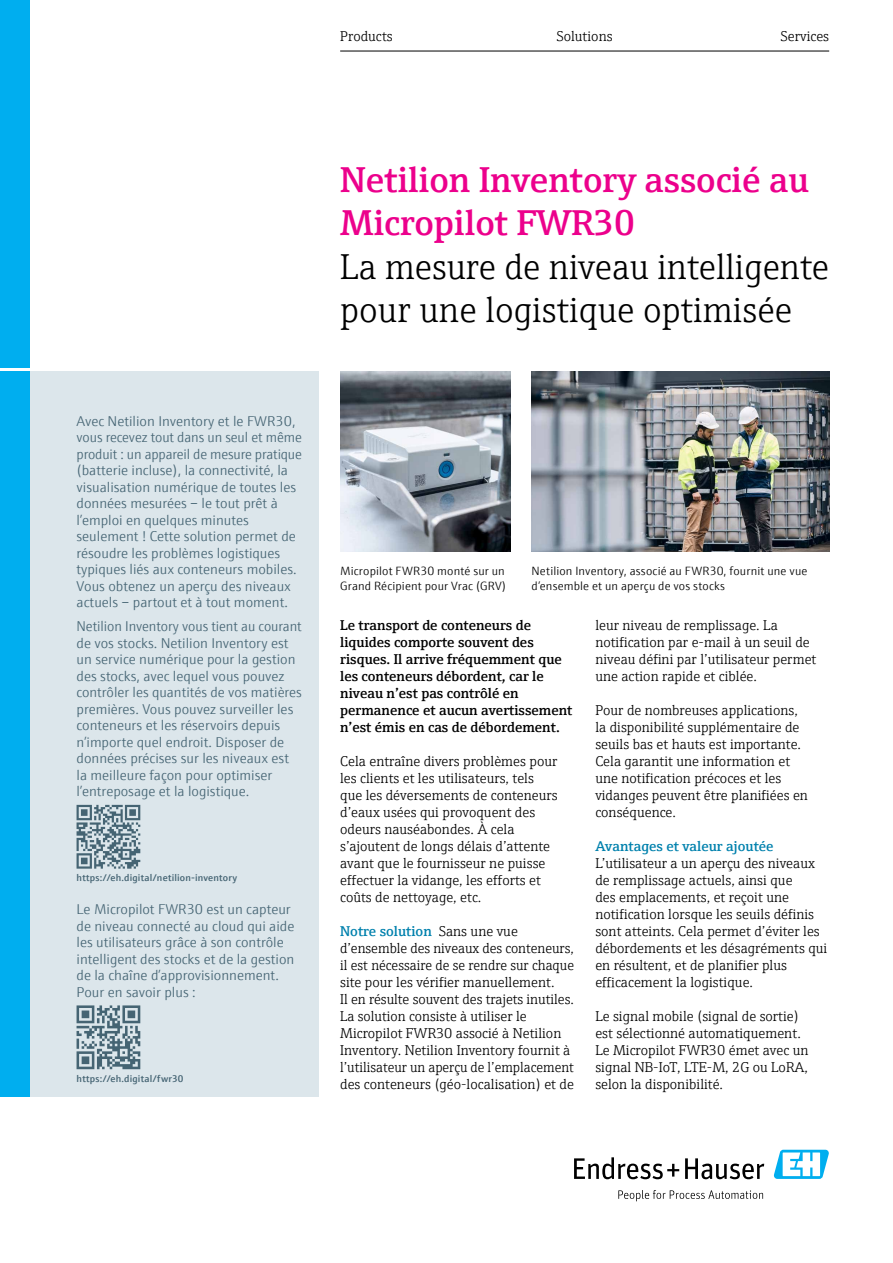
<style>
.page{position:relative;width:893px;height:1263px;background:#fff}
.page>*{position:absolute;margin:0;border:0;box-sizing:border-box;transform-origin:0 0}
.t1{font:300 36px/43.2px "E+H Serif";color:#000}
.t2{font:600 36px/43.2px "E+H Serif";color:#ec008c}
.t3{font:300 14.25px/17px "E+H Serif";color:#000}
.t4{font:300 14.25px/16.5px "E+H Sans";color:#456473}
.t5{font:600 14.25px/17px "E+H Serif";color:#000}
.t6{font:600 14.25px "E+H Serif";color:#0081ad}
.t7{font:300 12px/15px "E+H Sans";letter-spacing:.01em;color:#000}
.t8{font:600 9.75px "E+H Sans";letter-spacing:.015em;color:#456473}
.s1{font-weight:600;color:#0081ad}
</style>
<div class="page">
<div style="left:30px;top:371px;width:289px;height:725px;background:#dce6eb"></div>
<img style="left:531px;top:371px;width:298px;height:181px">
<img style="left:340px;top:371px;width:170px;height:181px">
<svg style="left:574px;top:1157px;width:105px;height:22px"></svg>
<svg style="left:685px;top:1158px;width:79px;height:21px"></svg>
<svg style="left:618px;top:1190px;width:145px;height:11px"></svg>
<svg style="left:773px;top:1150px;width:56px;height:29px"></svg>
<div style="left:0;top:0;width:30px;height:1096px;background:#00aeef"></div>
<hr style="left:0;top:369px;width:32px;height:2px;background:#fff">
<hr style="left:340px;top:51px;width:489px;height:1px;background:#000">
<svg style="left:77px;top:805px;width:63px;height:64px"></svg>
<svg style="left:77px;top:1005px;width:63px;height:64px"></svg>
<p class="t3" style="left:340px;top:27px;width:54px">Products</p>
<p class="t3" style="left:557px;top:27px;width:57px">Solutions</p>
<p class="t3" style="left:781px;top:27px;width:50px">Services</p>
<p class="t4" style="left:77px;top:412px;width:227px">Avec Netilion Inventory et le FWR30, vous recevez tout dans un seul et même produit : un appareil de mesure pratique (batterie incluse), la connectivité, la visualisation numérique de toutes les données mesurées – le tout prêt à l’emploi en quelques minutes seulement ! Cette solution permet de résoudre les problèmes logistiques typiques liés aux conteneurs mobiles.<br>Vous obtenez un aperçu des niveaux actuels – partout et à tout moment.</p>
<p class="t4" style="left:77px;top:617px;width:227px">Netilion Inventory vous tient au courant de vos stocks. Netilion Inventory est un service numérique pour la gestion des stocks, avec lequel vous pouvez contrôler les quantités de vos matières premières. Vous pouvez surveiller les conteneurs et les réservoirs depuis n’importe quel endroit. Disposer de données précises sur les niveaux est la meilleure façon pour optimiser l’entreposage et la logistique.</p>
<p class="t8" style="left:77px;top:870px;width:162px">https://eh.digital/netilion-inventory</p>
<p class="t4" style="left:77px;top:900px;width:219px">Le Micropilot FWR30 est un capteur de niveau connecté au cloud qui aide les utilisateurs grâce à son contrôle intelligent des stocks et de la gestion de la chaîne d’approvisionnement.<br>Pour en savoir plus :</p>
<p class="t8" style="left:77px;top:1071px;width:108px">https://eh.digital/fwr30</p>
<h1 class="t2" style="left:340px;top:155px;width:470px">Netilion Inventory associé au<br>Micropilot FWR30</h1>
<h1 class="t1" style="left:340px;top:242px;width:490px">La mesure de niveau intelligente pour une logistique optimisée</h1>
<p class="t7" style="left:340px;top:563px;width:168px">Micropilot FWR30 monté sur un<br>Grand Récipient pour Vrac (GRV)</p>
<p class="t7" style="left:531px;top:563px;width:277px">Netilion Inventory, associé au FWR30, fournit une vue d’ensemble et un aperçu de vos stocks</p>
<p class="t5" style="left:340px;top:615px;width:234px">Le transport de conteneurs de liquides comporte souvent des risques. Il arrive fréquemment que les conteneurs débordent, car le niveau n’est pas contrôlé en permanence et aucun avertissement n’est émis en cas de débordement.</p>
<p class="t3" style="left:340px;top:751px;width:219px">Cela entraîne divers problèmes pour les clients et les utilisateurs, tels que les déversements de conteneurs d’eaux usées qui provoquent des odeurs nauséabondes. À cela s’ajoutent de longs délais d’attente avant que le fournisseur ne puisse effectuer la vidange, les efforts et coûts de nettoyage, etc.</p>
<p class="t3" style="left:340px;top:921px;width:235px"><span class="s1">Notre solution</span> Sans une vue d’ensemble des niveaux des conteneurs, il est nécessaire de se rendre sur chaque site pour les vérifier manuellement.<br>Il en résulte souvent des trajets inutiles.<br>La solution consiste à utiliser le Micropilot FWR30 associé à Netilion Inventory. Netilion Inventory fournit à l’utilisateur un aperçu de l’emplacement des conteneurs (géo-localisation) et de</p>
<p class="t3" style="left:595px;top:615px;width:223px">leur niveau de remplissage. La notification par e-mail à un seuil de niveau défini par l’utilisateur permet une action rapide et ciblée.</p>
<p class="t3" style="left:595px;top:700px;width:214px">Pour de nombreuses applications, la disponibilité supplémentaire de seuils bas et hauts est importante.<br>Cela garantit une information et une notification précoces et les vidanges peuvent être planifiées en conséquence.</p>
<p class="t6" style="left:595px;top:835px;width:180px">Avantages et valeur ajoutée</p>
<p class="t3" style="left:595px;top:853px;width:234px">L’utilisateur a un aperçu des niveaux de remplissage actuels, ainsi que<br>des emplacements, et reçoit une notification lorsque les seuils définis sont atteints. Cela permet d’éviter les débordements et les désagréments qui en résultent, et de planifier plus efficacement la logistique.</p>
<p class="t3" style="left:595px;top:1007px;width:215px">Le signal mobile (signal de sortie) est sélectionné automatiquement.<br>Le Micropilot FWR30 émet avec un signal NB-IoT, LTE-M, 2G ou LoRA, selon la disponibilité.</p>
</div>
